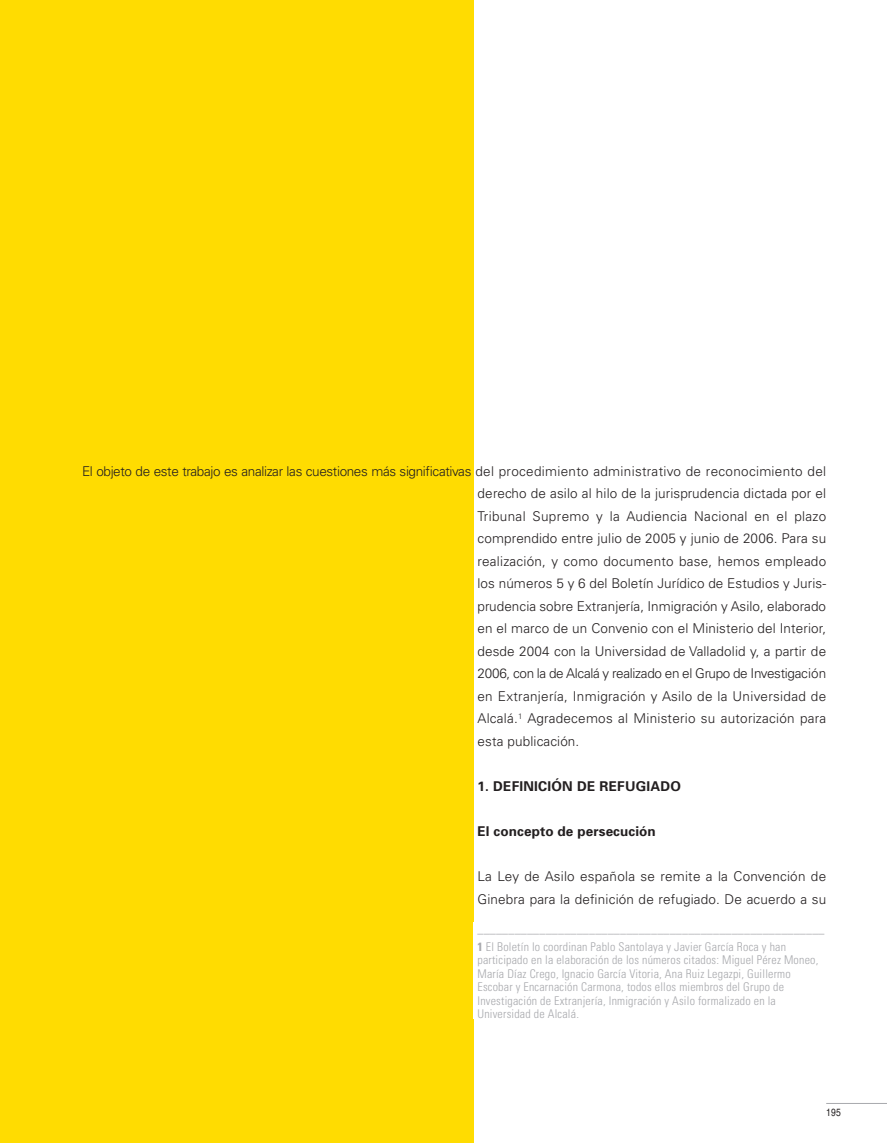
<style>
.page{position:relative;width:887px;height:1143px;background:#fff}
.page>*{position:absolute;margin:0;border:0;box-sizing:border-box;transform-origin:0 0}
.t1{font:300 13.5px/22.5px "Univers";letter-spacing:.015em;color:#231f20;text-align:justify}
.t2{font:700 13.5px "Univers";letter-spacing:.01em;color:#231f20}
.t3{font:300 condensed 12px/13.5px "Univers";letter-spacing:.015em;color:#a8a9ad}
.t4{font:condensed 10.5px "Helvetica";color:#231f20}
.s1{font-weight:700}
</style>
<div class="page">
<div style="left:0;top:0;width:473px;height:1142px;background:#ffdc01"></div>
<hr style="left:826px;top:1102px;width:61px;height:1px;background:#a8a9ad">
<p class="t1" style="left:477px;top:460px;width:350px;text-indent:-395px">El objeto de este trabajo es analizar las cuestiones más significativas del procedimiento administrativo de reconocimiento del derecho de asilo al hilo de la jurisprudencia dictada por el Tribunal Supremo y la Audiencia Nacional en el plazo comprendido entre julio de 2005 y junio de 2006. Para su realización, y como documento base, hemos empleado los números 5 y 6 del Boletín Jurídico de Estudios y Juris&shy;prudencia sobre Extranjería, Inmigración y Asilo, elaborado en el marco de un Convenio con el Ministerio del Interior, desde 2004 con la Universidad de Valladolid y, a partir de 2006, con la de Alcalá y realizado en el Grupo de Investigación en Extranjería, Inmigración y Asilo de la Universidad de Alcalá.<sup>1</sup> Agradecemos al Ministerio su autorización para esta publicación.</p>
<p class="t2" style="left:477px;top:781px;width:205px">1. DEFINICIÓN DE REFUGIADO</p>
<p class="t2" style="left:477px;top:826px;width:180px">El concepto de persecución</p>
<p class="t1" style="left:477px;top:866px;width:350px">La Ley de Asilo española se remite a la Convención de<br>Ginebra para la definición de refugiado. De acuerdo a su</p>
<p class="t3" style="left:477px;top:940px;width:342px"><span class="s1">1</span> El Boletín lo coordinan Pablo Santolaya y Javier García Roca y han participado en la elaboración de los números citados: Miguel Pérez Moneo, María Díaz Crego, Ignacio García Vitoria, Ana Ruiz Legazpi, Guillermo Escobar y Encarnación Carmona, todos ellos miembros del Grupo de Investigación de Extranjería, Inmigración y Asilo formalizado en la Universidad de Alcalá.</p>
<p class="t4" style="left:826px;top:1108px;width:16px">195</p>
</div>
